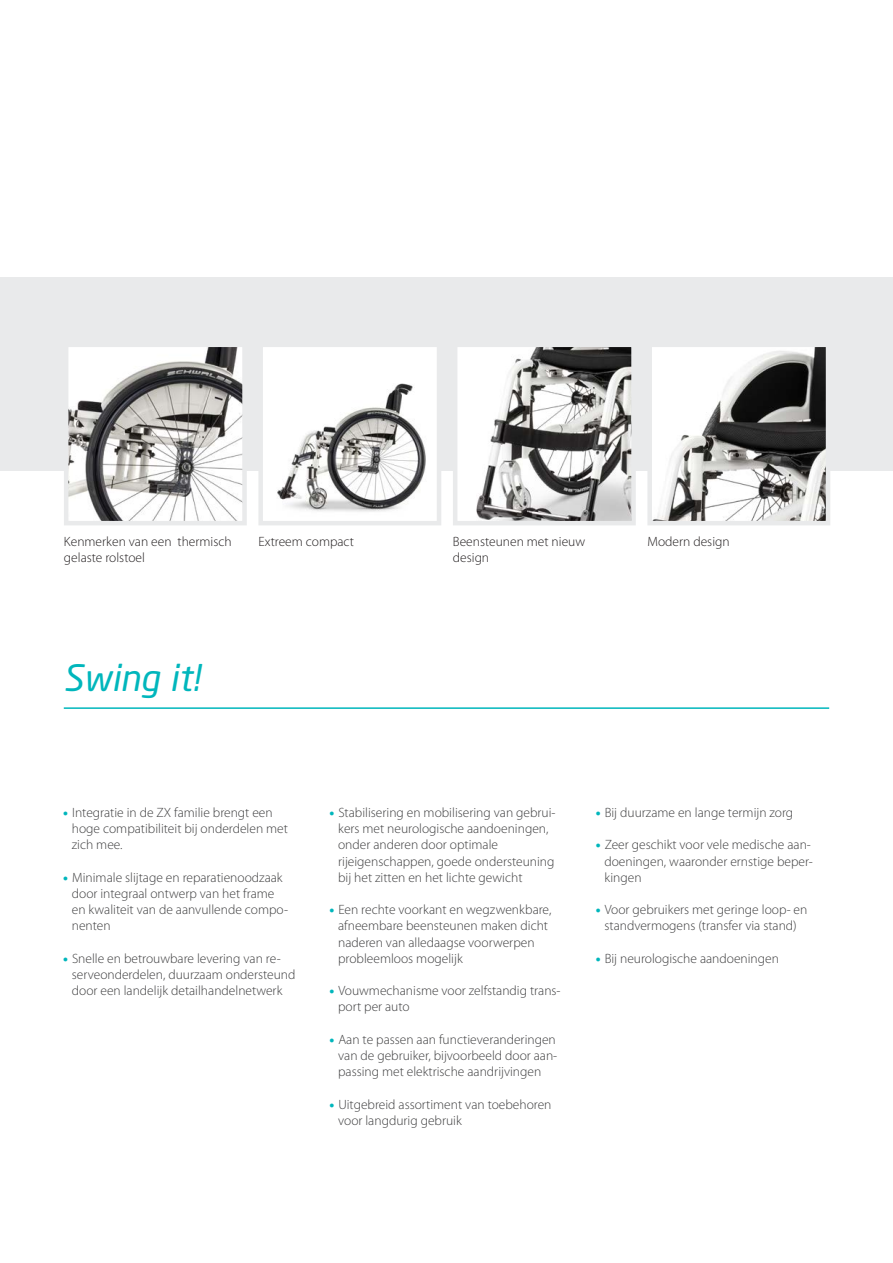
<style>
.page{position:relative;width:893px;height:1263px;background:#fff}
.page>*{position:absolute;margin:0;border:0;box-sizing:border-box;transform-origin:0 0}
.t1{font:italic 36px "Neo Sans Std";color:#00b6bc}
.t2{font:300 13.5px/16.2px "Myriad Pro";color:#3e3e3f}
.t3{font:300 13.5px/16.2px "Myriad Pro";color:#231f20}
.s1{font-weight:900;color:#00b6bc}
</style>
<div class="page">
<div style="left:0;top:277px;width:893px;height:194px;background:#e9eaeb"></div>
<hr style="left:64px;top:707px;width:765px;height:2px;background:#00b6bc">
<img style="left:458px;top:348px;width:173px;height:172px">
<div style="left:453px;top:343px;width:183px;height:182px;border:4px solid #e9eaeb"></div>
<img style="left:652px;top:348px;width:173px;height:172px">
<div style="left:647px;top:343px;width:183px;height:182px;border:4px solid #e9eaeb"></div>
<img style="left:69px;top:348px;width:173px;height:172px">
<div style="left:64px;top:343px;width:183px;height:182px;border:4px solid #e9eaeb"></div>
<img style="left:263px;top:348px;width:173px;height:164px">
<div style="left:258px;top:343px;width:183px;height:182px;border:4px solid #e9eaeb"></div>
<div style="left:833px;top:447px;width:28px;height:28px;background:linear-gradient(to bottom,#e3e4e6,#f4f5f5);border-radius:50%"></div>
<p class="t3" style="left:64px;top:533px;width:169px">Kenmerken van een thermisch</p>
<p class="t3" style="left:647px;top:533px;width:84px">Modern design</p>
<p class="t3" style="left:64px;top:549px;width:83px">gelaste rolstoel</p>
<p class="t3" style="left:453px;top:533px;width:134px">Beensteunen met nieuw design</p>
<p class="t3" style="left:258px;top:533px;width:97px">Extreem compact</p>
<h1 class="t1" style="left:63px;top:656px;width:138px">Swing it!</h1>
<p class="t2" style="left:72px;top:805px;width:218px;text-indent:-9px"><span class="s1">•</span> Integratie in de ZX familie brengt een hoge compatibiliteit bij onderdelen met zich mee.</p>
<p class="t2" style="left:72px;top:869px;width:218px;text-indent:-9px"><span class="s1">•</span> Minimale slijtage en reparatienoodzaak door integraal ontwerp van het frame en kwaliteit van de aanvullende compo&shy;nenten</p>
<p class="t2" style="left:72px;top:950px;width:225px;text-indent:-9px"><span class="s1">•</span> Snelle en betrouwbare levering van re&shy;serveonderdelen, duurzaam ondersteund door een landelijk detailhandelnetwerk</p>
<p class="t2" style="left:338px;top:805px;width:219px;text-indent:-9px"><span class="s1">•</span> Stabilisering en mobilisering van gebrui&shy;kers met neurologische aandoeningen, onder anderen door optimale rijeigenschappen, goede ondersteuning bij het zitten en het lichte gewicht</p>
<p class="t2" style="left:338px;top:902px;width:215px;text-indent:-9px"><span class="s1">•</span> Een rechte voorkant en wegzwenkbare, afneembare beensteunen maken dicht naderen van alledaagse voorwerpen probleemloos mogelijk</p>
<p class="t2" style="left:338px;top:983px;width:224px;text-indent:-9px"><span class="s1">•</span> Vouwmechanisme voor zelfstandig trans&shy;port per auto</p>
<p class="t2" style="left:338px;top:1031px;width:221px;text-align:justify;text-indent:-9px"><span class="s1">•</span> Aan te passen aan functieveranderingen van de gebruiker, bijvoorbeeld door aan&shy;passing met elektrische aandrijvingen</p>
<p class="t2" style="left:338px;top:1096px;width:215px;text-indent:-9px"><span class="s1">•</span> Uitgebreid assortiment van toebehoren voor langdurig gebruik</p>
<p class="t2" style="left:596px;top:805px;width:199px"><span class="s1">•</span> Bij duurzame en lange termijn zorg</p>
<p class="t2" style="left:604px;top:837px;width:210px;text-indent:-9px"><span class="s1">•</span> Zeer geschikt voor vele medische aan&shy;doeningen, waaronder ernstige beper&shy;kingen</p>
<p class="t2" style="left:596px;top:902px;width:213px;text-align:center"><span class="s1">•</span> Voor gebruikers met geringe loop- en standvermogens (transfer via stand)</p>
<p class="t2" style="left:596px;top:950px;width:185px"><span class="s1">•</span> Bij neurologische aandoeningen</p>
</div>
